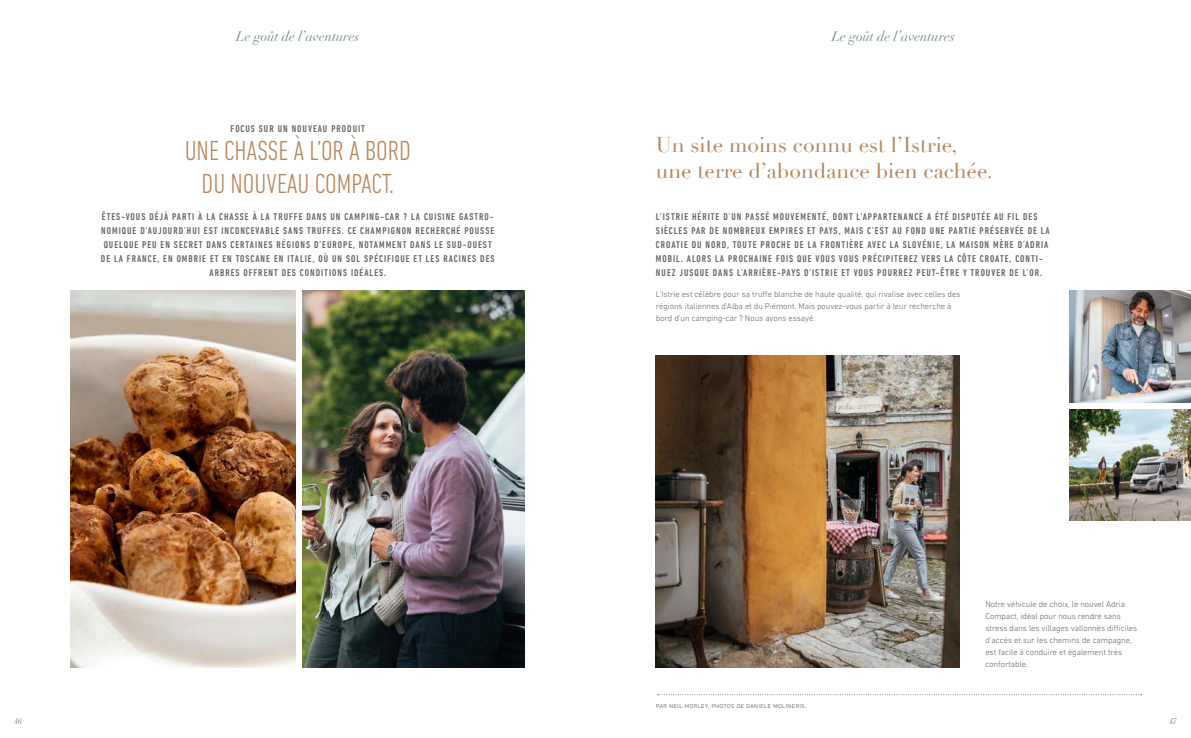
<style>
.page{position:relative;width:1191px;height:738px;background:#fff}
.page>*{position:absolute;margin:0;border:0;box-sizing:border-box;transform-origin:0 0}
.t1{font:300 condensed 28px/33px "DIN Next LT Pro";color:#b9855e;text-align:center}
.t2{font:21px/25.2px "Didot";color:#b9855e}
.t3{font:italic 13.6px "Didot";color:#6f8b8e}
.t4{font:500 condensed 10px/14px "DIN Next LT Pro";letter-spacing:.1em;color:#636362;text-align:center}
.t5{font:300 8.5px/12px "DIN Next LT Pro";letter-spacing:-.005em;color:#636362}
.t6{font:italic 8px "Didot";color:#636362}
.t7{font:300 7.5px "DIN Next LT Pro";color:#636362}
</style>
<div class="page">
<img style="left:71px;top:291px;width:225px;height:375px">
<img style="left:303px;top:291px;width:221px;height:375px">
<img style="left:1069px;top:409px;width:122px;height:110px">
<img style="left:1069px;top:291px;width:122px;height:111px">
<img style="left:656px;top:355px;width:303px;height:311px">
<h3 class="t3" style="left:236px;top:28px;width:125px">Le goût de l’aventures</h3>
<h3 class="t3" style="left:831px;top:28px;width:125px">Le goût de l’aventures</h3>
<p class="t4" style="left:231px;top:122px;width:136px">FOCUS SUR UN NOUVEAU PRODUIT</p>
<h1 class="t1" style="left:185px;top:134px;width:228px">UNE CHASSE À L’OR À BORD<br>DU NOUVEAU COMPACT.</h1>
<p class="t4" style="left:101px;top:210px;width:395px">ÊTES-VOUS DÉJÀ PARTI À LA CHASSE À LA TRUFFE DANS UN CAMPING-CAR ? LA CUISINE GASTRO-NOMIQUE D’AUJOURD’HUI EST INCONCEVABLE SANS TRUFFES. CE CHAMPIGNON RECHERCHÉ POUSSE QUELQUE PEU EN SECRET DANS CERTAINES RÉGIONS D’EUROPE, NOTAMMENT DANS LE SUD-OUEST DE LA FRANCE, EN OMBRIE ET EN TOSCANE EN ITALIE, OÙ UN SOL SPÉCIFIQUE ET LES RACINES DES ARBRES OFFRENT DES CONDITIONS IDÉALES.</p>
<p class="t4" style="left:656px;top:210px;width:395px;text-align:left">L’ISTRIE HÉRITE D’UN PASSÉ MOUVEMENTÉ, DONT L’APPARTENANCE A ÉTÉ DISPUTÉE AU FIL DES SIÈCLES PAR DE NOMBREUX EMPIRES ET PAYS, MAIS C’EST AU FOND UNE PARTIE PRÉSERVÉE DE LA CROATIE DU NORD, TOUTE PROCHE DE LA FRONTIÈRE AVEC LA SLOVÉNIE, LA MAISON MÈRE D’ADRIA MOBIL. ALORS LA PROCHAINE FOIS QUE VOUS VOUS PRÉCIPITEREZ VERS LA CÔTE CROATE, CONTI-NUEZ JUSQUE DANS L’ARRIÈRE-PAYS D’ISTRIE ET VOUS POURREZ PEUT-ÊTRE Y TROUVER DE L’OR.</p>
<p class="t5" style="left:656px;top:288px;width:306px">L’Istrie est célèbre pour sa truffe blanche de haute qualité, qui rivalise avec celles des régions italiennes d’Alba et du Piémont. Mais pouvez-vous partir à leur recherche à bord d’un camping-car ? Nous avons essayé.</p>
<h2 class="t2" style="left:656px;top:133px;width:338px">Un site moins connu est l’Istrie, une terre d’abondance bien cachée.</h2>
<p class="t7" style="left:656px;top:700px;width:152px">par neil morley, photos de daniele molineris.</p>
<p class="t5" style="left:985px;top:597px;width:153px">Notre véhicule de choix, le nouvel Adria Compact, idéal pour nous rendre sans stress dans les villages vallonnés difficiles d’accès et sur les chemins de campagne, est facile à conduire et également très confortable.</p>
<p class="t6" style="left:14px;top:715px;width:9px">46</p>
<p class="t6" style="left:1169px;top:715px;width:9px">47</p>
</div>
